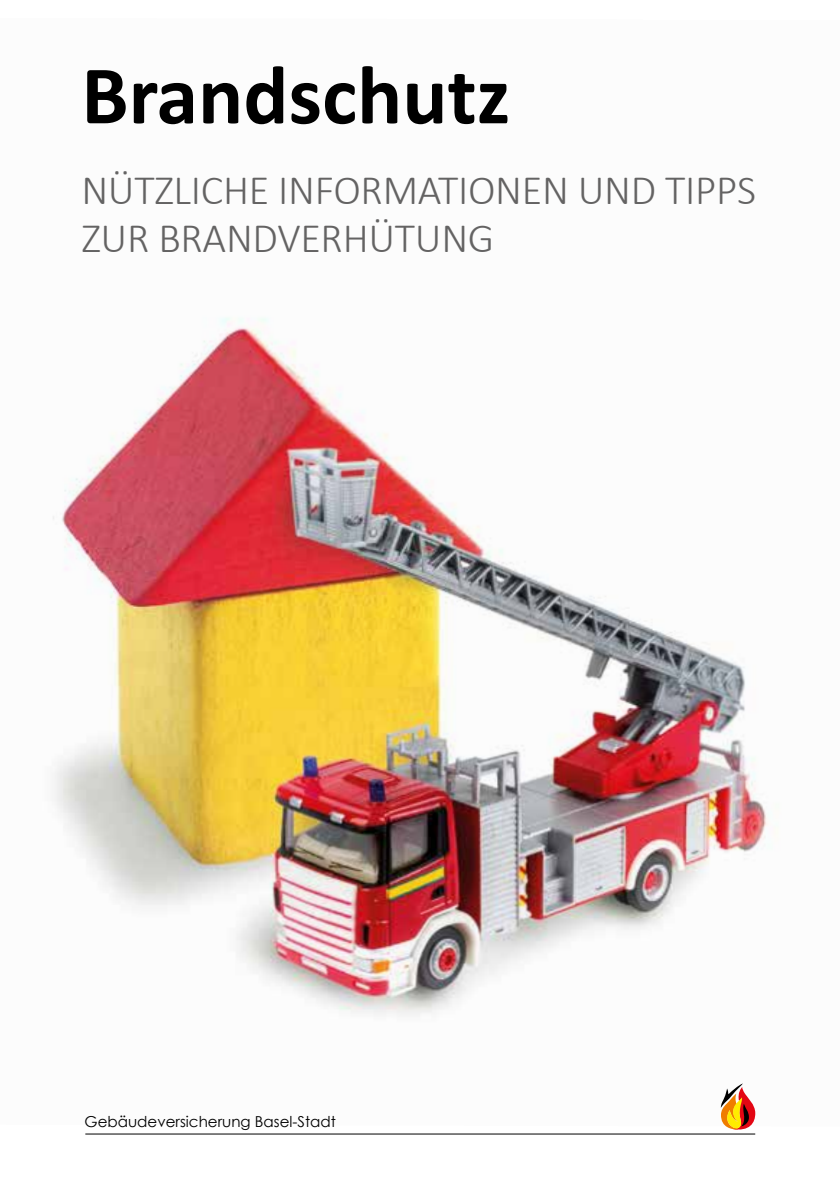
<style>
.page{position:relative;width:840px;height:1191px;background:#fff}
.page>*{position:absolute;margin:0;border:0;box-sizing:border-box;transform-origin:0 0}
.t1{font:700 84px "Calibri";color:#000}
.t2{font:300 42px/48px "Calibri";letter-spacing:-.005em;color:#646363}
.t3{font:15px "Century Gothic";color:#000}
</style>
<div class="page">
<img style="left:53px;top:317px;width:715px;height:799px">
<hr style="left:85px;top:1133px;width:669px;height:1px;background:#000">
<svg style="left:720px;top:1083px;width:35px;height:46px"></svg>
<h1 class="t1" style="left:81px;top:36px;width:430px">Brandschutz</h1>
<p class="t2" style="left:81px;top:165px;width:676px">NÜTZLICHE INFORMATIONEN UND TIPPS<br>ZUR BRANDVERHÜTUNG</p>
<p class="t3" style="left:84px;top:1112px;width:253px">Gebäudeversicherung Basel-Stadt</p>
</div>
